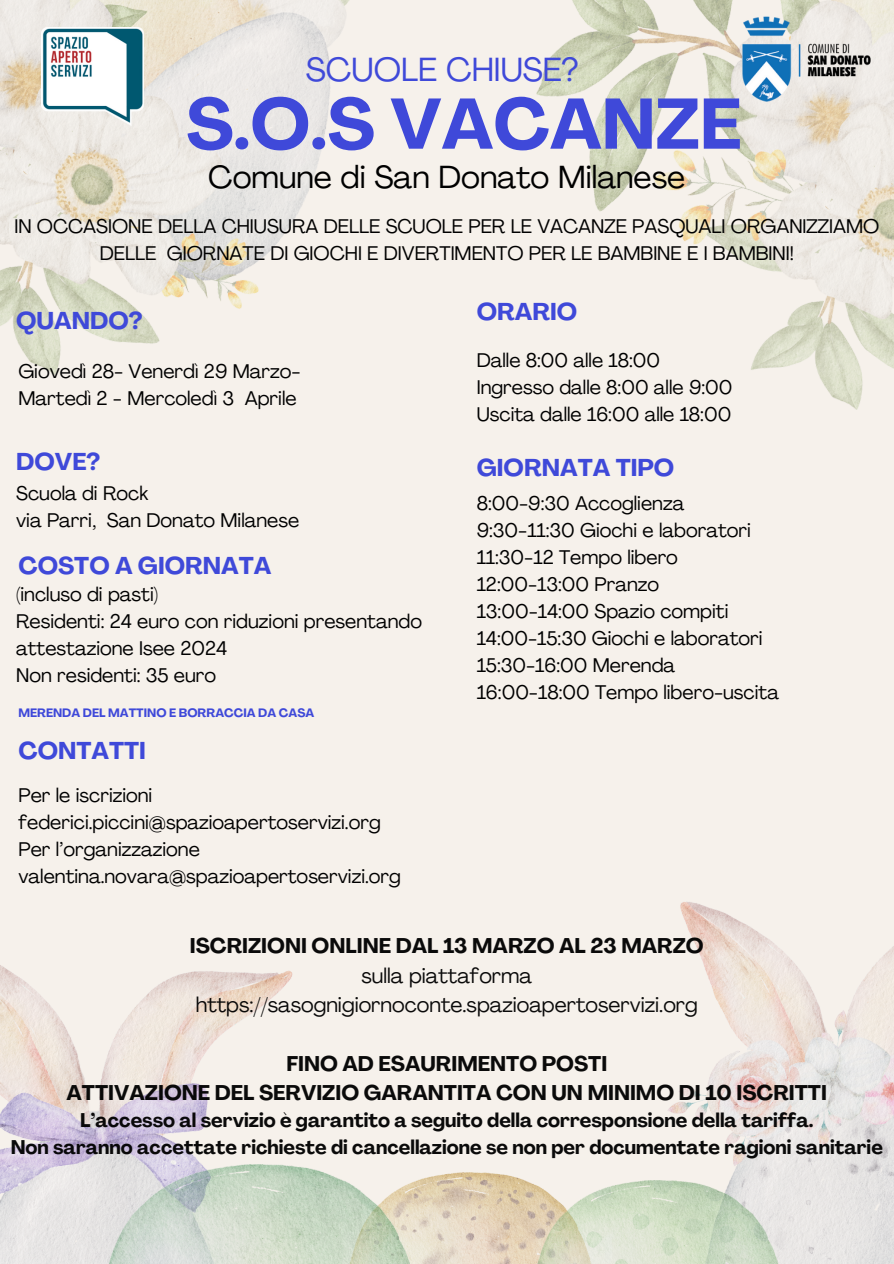
<style>
.page{position:relative;width:894px;height:1264px;background:#fff}
.page>*{position:absolute;margin:0;border:0;box-sizing:border-box;transform-origin:0 0}
.t1{font:700 70.5px "Agrandir";color:#3f49d9}
.t2{font:33px "Agrandir";color:#3f49d9}
.t3{font:31.5px "Agrandir";color:#000}
.t4{font:700 24px "Agrandir";color:#3f49d9}
.t5{font:700 21px/29.2px "Agrandir";color:#000;text-align:center}
.t6{font:21px/29.2px "Agrandir";color:#000;text-align:center}
.t7{font:19.5px/27px "Agrandir";color:#000}
.t8{font:700 19.5px/27px "Agrandir";color:#000;text-align:center}
.t9{font:700 12px "Agrandir";color:#3f49d9}
</style>
<div class="page">
<div style="left:0;top:0;width:893px;height:1263px;background:#f6f1eb"></div>
<img style="left:0;top:965px;width:292px;height:298px">
<img style="left:668px;top:902px;width:225px;height:361px">
<img style="left:536px;top:0;width:357px;height:409px">
<img style="left:0;top:0;width:349px;height:374px">
<img style="left:481px;top:1172px;width:49px;height:91px">
<img style="left:52px;top:1164px;width:429px;height:99px">
<img style="left:530px;top:1180px;width:273px;height:83px">
<img style="left:42px;top:27px;width:101px;height:98px">
<img style="left:728px;top:8px;width:151px;height:103px">
<p class="t2" style="left:306px;top:57px;width:274px">SCUOLE CHIUSE?</p>
<h4 class="t1" style="left:186px;top:96px;width:556px">S.O.S VACANZE</h4>
<p class="t3" style="left:208px;top:164px;width:478px">Comune di San Donato Milanese</p>
<p class="t7" style="left:14px;top:214px;width:866px;text-align:center">IN OCCASIONE DELLA CHIUSURA DELLE SCUOLE PER LE VACANZE PASQUALI ORGANIZZIAMO<br>DELLE GIORNATE DI GIOCHI E DIVERTIMENTO PER LE BAMBINE E I BAMBINI!</p>
<h2 class="t4" style="left:16px;top:311px;width:128px">QUANDO?</h2>
<h1 class="t7" style="left:18px;top:359px;width:283px">Giovedì 28- Venerdì 29 Marzo-<br>Martedì 2 - Mercoledì 3 Aprile</h1>
<h3 class="t4" style="left:16px;top:452px;width:85px">DOVE?</h3>
<p class="t7" style="left:16px;top:481px;width:134px">Scuola di Rock</p>
<p class="t7" style="left:16px;top:508px;width:284px">via Parri, San Donato Milanese</p>
<h5 class="t4" style="left:19px;top:555px;width:254px">COSTO A GIORNATA</h5>
<h4 class="t7" style="left:16px;top:582px;width:143px">(incluso di pasti)</h4>
<p class="t7" style="left:16px;top:609px;width:407px">Residenti: 24 euro con riduzioni presentando attestazione Isee 2024</p>
<p class="t7" style="left:16px;top:663px;width:201px">Non residenti: 35 euro</p>
<p class="t9" style="left:18px;top:708px;width:297px">MERENDA DEL MATTINO E BORRACCIA DA CASA</p>
<p class="t4" style="left:18px;top:741px;width:129px">CONTATTI</p>
<p class="t7" style="left:18px;top:783px;width:135px">Per le iscrizioni</p>
<p class="t7" style="left:18px;top:810px;width:364px">federici.piccini@spazioapertoservizi.org</p>
<p class="t7" style="left:18px;top:837px;width:183px">Per l’organizzazione</p>
<p class="t7" style="left:18px;top:864px;width:384px">valentina.novara@spazioapertoservizi.org</p>
<p class="t4" style="left:476px;top:302px;width:102px">ORARIO</p>
<h4 class="t7" style="left:476px;top:348px;width:185px">Dalle 8:00 alle 18:00</h4>
<p class="t7" style="left:476px;top:375px;width:257px">Ingresso dalle 8:00 alle 9:00</p>
<p class="t7" style="left:476px;top:402px;width:256px">Uscita dalle 16:00 alle 18:00</p>
<h4 class="t4" style="left:476px;top:458px;width:199px">GIORNATA TIPO</h4>
<p class="t7" style="left:476px;top:491px;width:209px">8:00-9:30 Accoglienza</p>
<p class="t7" style="left:476px;top:518px;width:275px">9:30-11:30 Giochi e laboratori</p>
<p class="t7" style="left:476px;top:545px;width:203px">11:30-12 Tempo libero</p>
<p class="t7" style="left:476px;top:572px;width:184px">12:00-13:00 Pranzo</p>
<h4 class="t7" style="left:476px;top:599px;width:253px">13:00-14:00 Spazio compiti</h4>
<p class="t7" style="left:476px;top:626px;width:287px">14:00-15:30 Giochi e laboratori</p>
<p class="t7" style="left:476px;top:653px;width:200px">15:30-16:00 Merenda</p>
<p class="t7" style="left:476px;top:680px;width:304px">16:00-18:00 Tempo libero-uscita</p>
<p class="t5" style="left:190px;top:933px;width:515px">ISCRIZIONI ONLINE DAL 13 MARZO AL 23 MARZO</p>
<p class="t6" style="left:196px;top:962px;width:503px">sulla piattaforma https://sasognigiornoconte.spazioapertoservizi.org</p>
<p class="t5" style="left:66px;top:1050px;width:761px">FINO AD ESAURIMENTO POSTI<br>ATTIVAZIONE DEL SERVIZIO GARANTITA CON UN MINIMO DI 10 ISCRITTI</p>
<p class="t8" style="left:11px;top:1108px;width:873px">L’accesso al servizio è garantito a seguito della corresponsione della tariffa.<br>Non saranno accettate richieste di cancellazione se non per documentate ragioni sanitarie</p>
</div>
